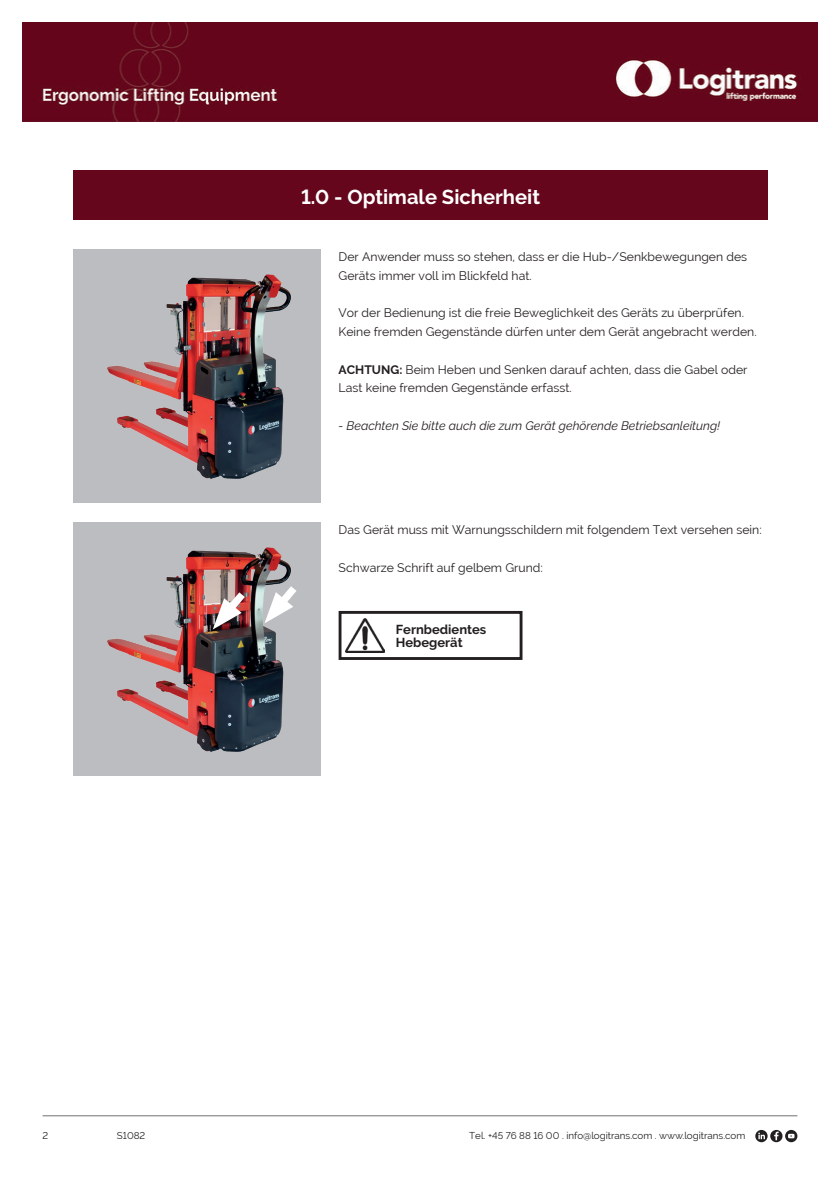
<style>
.page{position:relative;width:840px;height:1191px;background:#fff}
.page>*{position:absolute;margin:0;border:0;box-sizing:border-box;transform-origin:0 0}
.t1{font:700 20.2px "Raleway";color:#fff}
.t2{font:700 13px/13px "Raleway";color:#231f20}
.t3{font:12.2px/18.8px "Raleway";color:#231f20}
.t4{font:italic 12.2px "Raleway";color:#231f20}
.t5{font:9.8px "Raleway";color:#231f20}
.s1{font-weight:700}
</style>
<div class="page">
<img style="left:23px;top:23px;width:793px;height:99px">
<svg style="left:754px;top:1130px;width:13px;height:12px"></svg>
<svg style="left:757px;top:1132px;width:7px;height:7px"></svg>
<svg style="left:784px;top:1130px;width:13px;height:12px"></svg>
<svg style="left:787px;top:1133px;width:7px;height:5px"></svg>
<svg style="left:769px;top:1130px;width:13px;height:12px"></svg>
<svg style="left:773px;top:1131px;width:5px;height:9px"></svg>
<hr style="left:43px;top:1115px;width:754px;height:1px;background:#231f20">
<div style="left:73px;top:170px;width:694px;height:49px;background:#65061c"></div>
<img style="left:345px;top:618px;width:39px;height:34px">
<div style="left:338px;top:611px;width:184px;height:49px;border:3px solid #231f20"></div>
<div style="left:73px;top:250px;width:247px;height:253px;background:#bcbdc0"></div>
<img style="left:107px;top:274px;width:184px;height:205px">
<div style="left:73px;top:522px;width:247px;height:254px;background:#bcbdc0"></div>
<img style="left:107px;top:547px;width:184px;height:205px">
<svg style="left:213px;top:584px;width:39px;height:45px"></svg>
<svg style="left:264px;top:578px;width:33px;height:45px"></svg>
<h1 class="t1" style="left:301px;top:185px;width:240px">1.0 - Optimale Sicherheit</h1>
<p class="t3" style="left:338px;top:247px;width:410px">Der Anwender muss so stehen, dass er die Hub-/Senkbewegungen des<br>Geräts immer voll im Blickfeld hat.</p>
<p class="t3" style="left:338px;top:304px;width:419px">Vor der Bedienung ist die freie Beweglichkeit des Geräts zu überprüfen.<br>Keine fremden Gegenstände dürfen unter dem Gerät angebracht werden.</p>
<p class="t3" style="left:338px;top:360px;width:410px"><span class="s1">ACHTUNG:</span> Beim Heben und Senken darauf achten, dass die Gabel oder<br>Last keine fremden Gegenstände erfasst.</p>
<p class="t4" style="left:338px;top:418px;width:383px">- Beachten Sie bitte auch die zum Gerät gehörende Betriebsanleitung!</p>
<p class="t3" style="left:338px;top:520px;width:424px">Das Gerät muss mit Warnungsschildern mit folgendem Text versehen sein:</p>
<p class="t3" style="left:338px;top:558px;width:206px">Schwarze Schrift auf gelbem Grund:</p>
<p class="t2" style="left:395px;top:623px;width:92px">Fernbedientes<br>Hebegerät</p>
<p class="t5" style="left:43px;top:1130px;width:7px">2</p>
<p class="t5" style="left:117px;top:1130px;width:30px">S1082</p>
<p class="t5" style="left:469px;top:1130px;width:277px">Tel. +45 76 88 16 00 . info@logitrans.com . www.logitrans.com</p>
</div>
